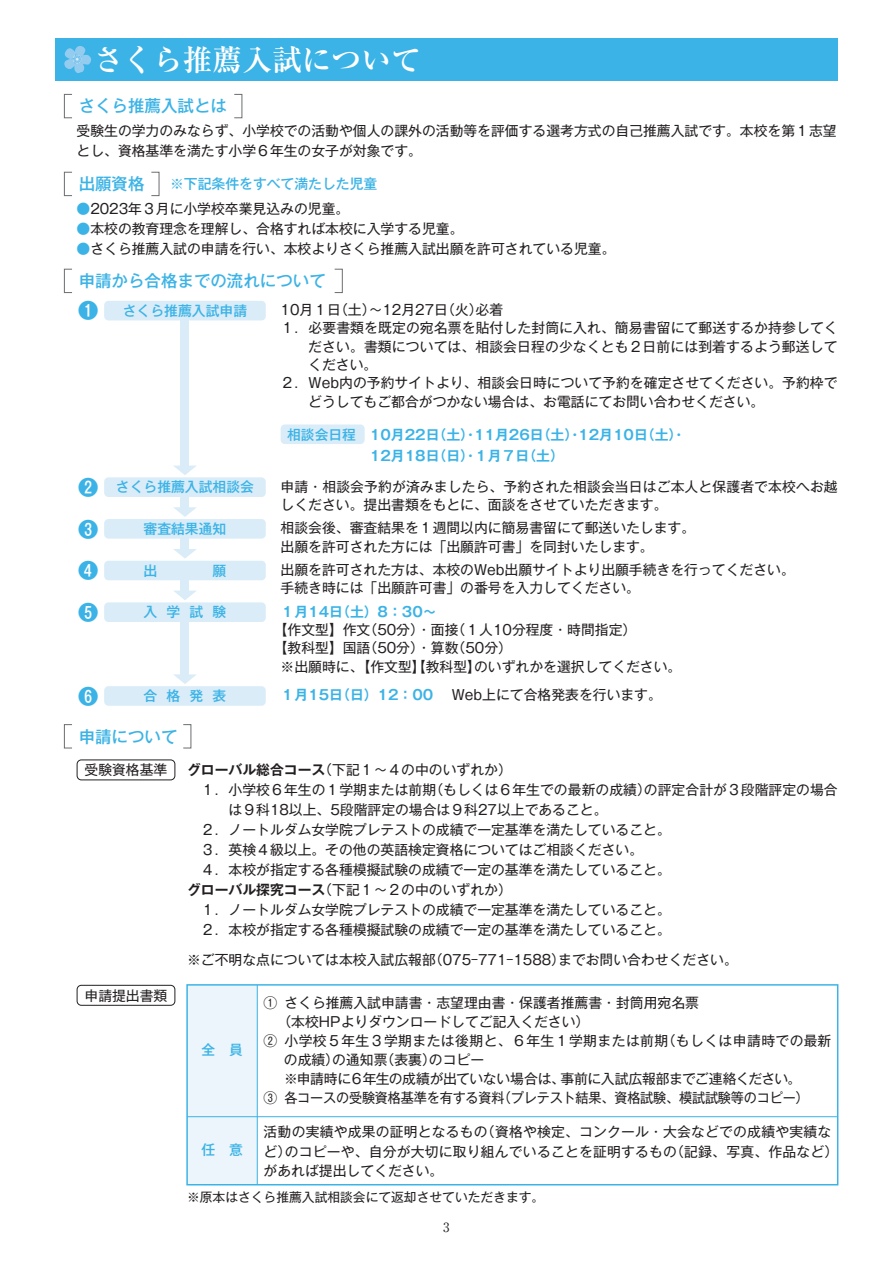
<style>
.page{position:relative;width:893px;height:1263px;background:#fff}
.page>*{position:absolute;margin:0;border:0;box-sizing:border-box;transform-origin:0 0}
.t1{font:700 29.7px "Ryumin Pro";color:#fff}
.t2{font:500 20.25px "Gothic MB101 Pro";color:#3bb3e6}
.t3{font:500 16.5px "Gothic MB101 Pro";color:#3bb3e6}
.t4{font:13.8px/18.3px "Gothic MB101 Pro";color:#231f20}
.t5{font:500 13.8px "Gothic MB101 Pro";color:#3bb3e6}
.t6{font:13.8px/19.2px "Gothic MB101 Pro";letter-spacing:.03em;color:#231f20}
.t7{font:700 13.8px "Gothic MB101 Pro De";color:#3bb3e6}
.t8{font:13.8px "Gothic MB101 Pro";letter-spacing:-.035em;color:#231f20}
.t9{font:12.75px "Gothic MB101 Pro";color:#231f20}
.t10{font:12.75px "Ryumin Pro";color:#231f20}
.s1{color:#3bb3e6}
.s2{font-family:"Gothic MB101 Pro De";font-weight:700;color:#3bb3e6}
.s3{font-family:"Gothic MB101 Pro De";font-weight:700}
</style>
<div class="page">
<div style="left:187px;top:985px;width:70px;height:200px;background:#ebf5fb"></div>
<div style="left:104px;top:301px;width:162px;height:19px;background:#d9ecf8;border-radius:4px"></div>
<div style="left:281px;top:424px;width:84px;height:20px;background:#d9ecf8;border-radius:4px"></div>
<div style="left:104px;top:477px;width:162px;height:20px;background:#d9ecf8;border-radius:4px"></div>
<div style="left:104px;top:519px;width:162px;height:20px;background:#d9ecf8;border-radius:4px"></div>
<div style="left:104px;top:561px;width:162px;height:19px;background:#d9ecf8;border-radius:4px"></div>
<div style="left:104px;top:602px;width:162px;height:20px;background:#d9ecf8;border-radius:4px"></div>
<div style="left:104px;top:686px;width:162px;height:20px;background:#d9ecf8;border-radius:4px"></div>
<div style="left:64px;top:94px;width:8px;height:24px;border:1px solid #6c6d70"></div>
<div style="left:64px;top:172px;width:8px;height:24px;border:1px solid #6c6d70"></div>
<div style="left:64px;top:724px;width:8px;height:24px;border:1px solid #6c6d70"></div>
<div style="left:64px;top:269px;width:8px;height:24px;border:1px solid #6c6d70"></div>
<div style="left:334px;top:269px;width:9px;height:24px;border:1px solid #6c6d70"></div>
<div style="left:181px;top:496px;width:8px;height:12px;background:#d9ecf8"></div>
<svg style="left:173px;top:507px;width:24px;height:10px"></svg>
<div style="left:181px;top:318px;width:8px;height:148px;background:#d9ecf8"></div>
<svg style="left:174px;top:466px;width:22px;height:9px"></svg>
<div style="left:181px;top:538px;width:8px;height:11px;background:#d9ecf8"></div>
<svg style="left:173px;top:549px;width:24px;height:9px"></svg>
<div style="left:181px;top:579px;width:8px;height:12px;background:#d9ecf8"></div>
<svg style="left:174px;top:591px;width:22px;height:9px"></svg>
<div style="left:181px;top:621px;width:8px;height:54px;background:#d9ecf8"></div>
<svg style="left:173px;top:674px;width:24px;height:10px"></svg>
<div style="left:77px;top:985px;width:98px;height:20px;border:1px solid #231f20;border-radius:4px"></div>
<div style="left:186px;top:984px;width:652px;height:201px;border:1px solid #3bb3e6"></div>
<hr style="left:257px;top:985px;width:1px;height:200px;background:#3bb3e6">
<hr style="left:187px;top:1116px;width:651px;height:1px;background:#3bb3e6">
<div style="left:77px;top:760px;width:98px;height:20px;border:1px solid #231f20;border-radius:4px"></div>
<div style="left:55px;top:38px;width:783px;height:43px;background:#3bb3e6"></div>
<svg style="left:64px;top:46px;width:27px;height:27px"></svg>
<h1 class="t1" style="left:94px;top:36px;width:329px">さくら推薦入試について</h1>
<p class="t3" style="left:79px;top:92px;width:150px">さくら推薦入試とは</p>
<p class="t4" style="left:77px;top:119px;width:762px;line-height:20px">受験生の学力のみならず、小学校での活動や個人の課外の活動等を評価する選考方式の自己推薦入試です。本校を第１志望とし、資格基準を満たす小学６年生の女子が対象です。</p>
<p class="t3" style="left:79px;top:170px;width:67px">出願資格</p>
<p class="t5" style="left:170px;top:172px;width:209px">※下記条件をすべて満たした児童</p>
<p class="t4" style="left:77px;top:197px;width:274px"><span class="s1">●</span>2023年３月に小学校卒業見込みの児童。</p>
<p class="t4" style="left:77px;top:217px;width:388px"><span class="s1">●</span>本校の教育理念を理解し、合格すれば本校に入学する児童。</p>
<p class="t4" style="left:77px;top:237px;width:540px"><span class="s1">●</span>さくら推薦入試の申請を行い、本校よりさくら推薦入試出願を許可されている児童。</p>
<p class="t3" style="left:79px;top:267px;width:249px">申請から合格までの流れについて</p>
<p class="t5" style="left:123px;top:299px;width:126px">さくら推薦入試申請</p>
<h2 class="t2" style="left:78px;top:294px;width:22px">❶</h2>
<p class="t4" style="left:281px;top:299px;width:224px">10月１日土( )～12月27日火( )必着</p>
<p class="t4" style="left:281px;top:317px;width:559px">１．必要書類を既定の宛名票を貼付した封筒に入れ、簡易書留にて郵送するか持参してく</p>
<p class="t4" style="left:308px;top:335px;width:531px">ださい。書類については、相談会日程の少なくとも２日前には到着するよう郵送して</p>
<p class="t4" style="left:308px;top:354px;width:71px">ください。</p>
<p class="t4" style="left:281px;top:372px;width:559px">２．Web内の予約サイトより、相談会日時について予約を確定させてください。予約枠で</p>
<p class="t4" style="left:308px;top:390px;width:458px">どうしてもご都合がつかない場合は、お電話にてお問い合わせください。</p>
<h2 class="t2" style="left:78px;top:470px;width:22px">❷</h2>
<p class="t5" style="left:116px;top:476px;width:140px">さくら推薦入試相談会</p>
<h2 class="t2" style="left:78px;top:512px;width:22px">❸</h2>
<p class="t5" style="left:144px;top:517px;width:84px">審査結果通知</p>
<h2 class="t2" style="left:78px;top:554px;width:22px">❹</h2>
<p class="t5" style="left:144px;top:559px;width:84px">出　　　　願</p>
<h2 class="t2" style="left:78px;top:595px;width:22px">❺</h2>
<p class="t5" style="left:144px;top:601px;width:61px">入学試</p>
<p class="t5" style="left:213px;top:601px;width:15px">験</p>
<h2 class="t2" style="left:78px;top:679px;width:22px">❻</h2>
<p class="t5" style="left:144px;top:684px;width:61px">合格発</p>
<p class="t5" style="left:213px;top:684px;width:15px">表</p>
<p class="t3" style="left:79px;top:723px;width:100px">申請について</p>
<p class="t5" style="left:287px;top:423px;width:71px">相談会日程</p>
<p class="t7" style="left:370px;top:423px;width:314px">10月22日土( )･11月26日土( )･12月10日土( ・(</p>
<p class="t7" style="left:370px;top:444px;width:189px">12月18日日( )･１月７日土( (</p>
<p class="t4" style="left:281px;top:475px;width:559px">申請・相談会予約が済みましたら、予約された相談会当日はご本人と保護者で本校へお越しください。提出書類をもとに、面談をさせていただきます。</p>
<p class="t4" style="left:281px;top:517px;width:416px">相談会後、審査結果を１週間以内に簡易書留にて郵送いたします。出願を許可された方には「出願許可書」を同封いたします。</p>
<p class="t4" style="left:281px;top:559px;width:516px">出願を許可された方は、本校のWeb出願サイトより出願手続きを行ってください。手続き時には「出願許可書」の番号を入力してください。</p>
<p class="t7" style="left:281px;top:600px;width:158px">１月14日土( (8：30~</p>
<p class="t4" style="left:281px;top:619px;width:402px">【作文型】作文(50分)・面接１( 人10分程度・時間指定(<br>【教科型】国語(50分)・算数(50分(<br>※出願時に、【作文型】【教科型】のいずれかを選択してください。</p>
<p class="t4" style="left:281px;top:684px;width:383px"><span class="s2">１月15日日( ）12：00</span>　 Web上にて合格発表を行います。</p>
<p class="t4" style="left:85px;top:759px;width:84px">受験資格基準</p>
<p class="t4" style="left:85px;top:984px;width:84px">申請提出書類</p>
<p class="t4" style="left:187px;top:759px;width:326px"><span class="s3">グローバル総合コース</span>(下記１～４の中のいずれか(</p>
<p class="t4" style="left:201px;top:779px;width:638px">１．小学校６年生の１学期または前期(もしくは６年生での最新の成績)の評定合計が３段階評定の場合</p>
<p class="t4" style="left:229px;top:799px;width:380px">は９科18以上、5段階評定の場合は９科27以上であること。</p>
<p class="t4" style="left:201px;top:819px;width:471px">２．ノートルダム女学院プレテストの成績で一定基準を満たしていること。</p>
<p class="t4" style="left:201px;top:839px;width:444px">３．英検４級以上。その他の英語検定資格についてはご相談ください。</p>
<p class="t4" style="left:201px;top:859px;width:471px">４．本校が指定する各種模擬試験の成績で一定の基準を満たしていること。</p>
<p class="t4" style="left:187px;top:879px;width:326px"><span class="s3">グローバル探究コース</span>(下記１～２の中のいずれか(</p>
<p class="t4" style="left:201px;top:899px;width:471px">１．ノートルダム女学院プレテストの成績で一定基準を満たしていること。</p>
<p class="t4" style="left:201px;top:919px;width:471px">２．本校が指定する各種模擬試験の成績で一定の基準を満たしていること。</p>
<p class="t4" style="left:187px;top:949px;width:552px">※ご不明な点については本校入試広報部(075-771-1588)までお問い合わせください。</p>
<p class="t5" style="left:201px;top:1039px;width:43px">全　員</p>
<p class="t4" style="left:264px;top:991px;width:15px">①</p>
<p class="t4" style="left:284px;top:991px;width:416px">さくら推薦入試申請書・志望理由書・保護者推薦書・封筒用宛名票</p>
<p class="t6" style="left:284px;top:1010px;width:548px">(本校HPよりダウンロードしてご記入ください(<br>小学校５年生３学期または後期と、６年生１学期または前期(もしくは申請時での最新</p>
<p class="t4" style="left:264px;top:1030px;width:15px">②</p>
<p class="t4" style="left:284px;top:1049px;width:202px">の成績)の通知票(表裏)のコピー</p>
<p class="t8" style="left:560px;top:1067px;width:236px">事前に入試広報部までご連絡ください。</p>
<p class="t4" style="left:284px;top:1067px;width:519px;line-height:19px">※申請時に６年生の成績が出ていない場合は、<br>各コースの受験資格基準を有する資料(プレテスト結果、資格試験、模試試験等のコピー(</p>
<p class="t4" style="left:264px;top:1087px;width:15px">③</p>
<p class="t4" style="left:264px;top:1120px;width:569px;line-height:19.2px;text-align:justify">活動の実績や成果の証明となるもの(資格や検定、コンクール・大会などでの成績や実績など)のコピーや、自分が大切に取り組んでいることを証明するもの(記録、写真、作品など(があれば提出してください。</p>
<p class="t5" style="left:201px;top:1139px;width:43px">任　意</p>
<p class="t9" style="left:187px;top:1187px;width:359px">※原本はさくら推薦入試相談会にて返却させていただきます。</p>
<p class="t10" style="left:443px;top:1217px;width:8px">3</p>
</div>
